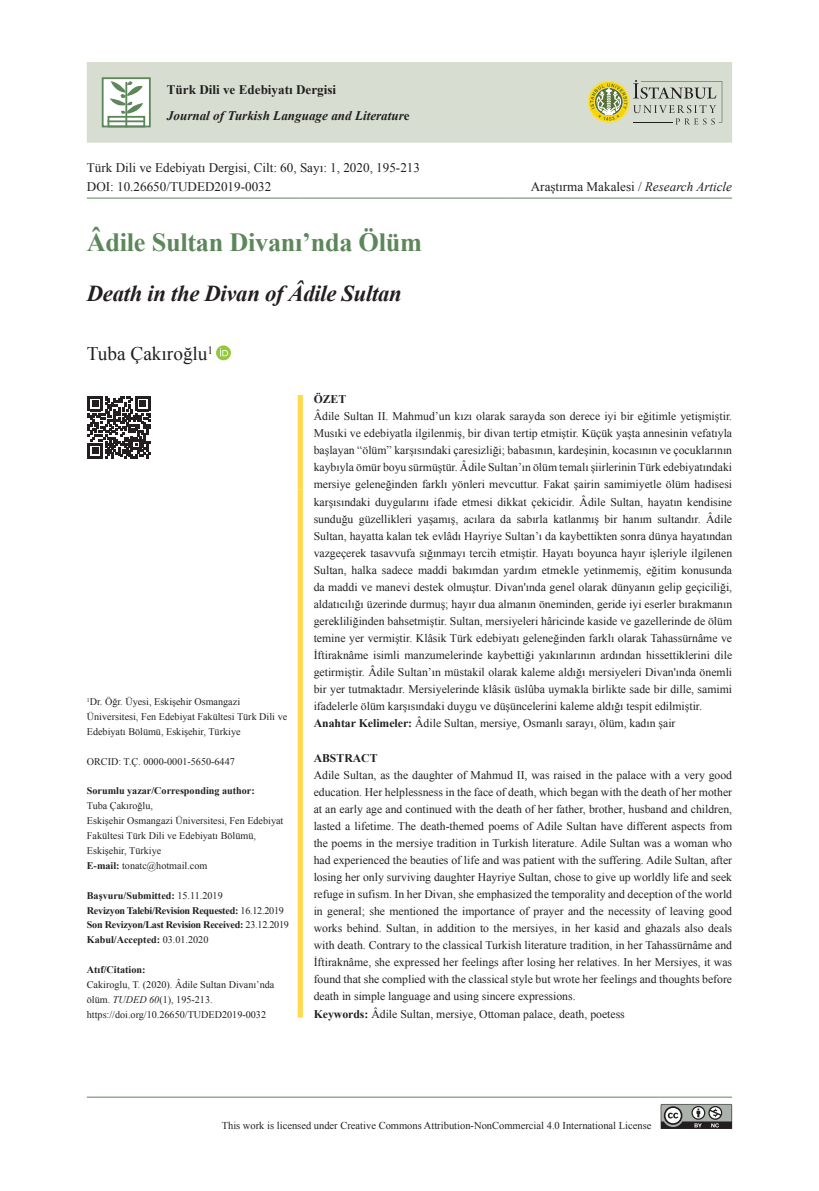
<style>
.page{position:relative;width:819px;height:1191px;background:#fff}
.page>*{position:absolute;margin:0;border:0;box-sizing:border-box;transform-origin:0 0}
.t1{font:700 26.25px "Times New Roman";letter-spacing:-.01em;color:#5d875a}
.t2{font:italic 700 22.75px "Times New Roman";letter-spacing:-.015em;color:#231f20}
.t3{font:19.25px "Times New Roman";color:#231f20}
.t4{font:13.12px/19.1px "Times New Roman";color:#231f20}
.t5{font:italic 700 13.12px/26.2px "Times New Roman";color:#231f20}
.t6{font:11.72px/17px "Times New Roman";color:#231f20}
.t7{font:700 11.72px "Times New Roman";color:#231f20}
.t8{font:10.5px "Times New Roman";color:#231f20}
.t9{font:10.15px/14.9px "Times New Roman";color:#231f20}
.t10{font:700 10.15px/14.9px "Times New Roman";letter-spacing:-.025em;color:#231f20}
.t11{font:700 10.15px "Times New Roman";color:#231f20}
.s1{font-style:normal}
.s2{font-style:italic}
.s3{font-weight:700}
.s4{font-weight:400}
</style>
<div class="page">
<div style="left:87px;top:62px;width:645px;height:81px;background:#d7ded1"></div>
<div style="left:297px;top:395px;width:6px;height:94px;background:#ffda4d"></div>
<div style="left:297px;top:489px;width:6px;height:528px;background:#ffda4d"></div>
<hr style="left:87px;top:198px;width:80px;height:1px;background:#5d875a">
<hr style="left:167px;top:198px;width:133px;height:1px;background:#5d875a">
<hr style="left:300px;top:198px;width:209px;height:1px;background:#5d875a">
<hr style="left:509px;top:198px;width:75px;height:1px;background:#5d875a">
<hr style="left:584px;top:198px;width:148px;height:1px;background:#5d875a">
<div style="left:102px;top:77px;width:49px;height:50px;background:#fff;border:2px solid #5d875a"></div>
<div style="left:107px;top:116px;width:38px;height:11px;border:2px solid #5d875a"></div>
<hr style="left:107px;top:120px;width:37px;height:2px;background:#5d875a">
<svg style="left:110px;top:81px;width:33px;height:33px"></svg>
<hr style="left:125px;top:82px;width:2px;height:45px;background:#5d875a">
<svg style="left:588px;top:80px;width:134px;height:45px;background:#c2c5a4"></svg>
<svg style="left:216px;top:345px;width:15px;height:15px"></svg>
<svg style="left:220px;top:348px;width:8px;height:8px"></svg>
<svg style="left:88px;top:396px;width:62px;height:62px"></svg>
<hr style="left:87px;top:1096px;width:645px;height:1px;background:#5d875a">
<svg style="left:660px;top:1104px;width:72px;height:25px;background:#818280"></svg>
<p class="t5" style="left:167px;top:76px;width:244px"><span class="s1">Türk Dili ve Edebiyatı Dergisi<br></span>Journal of Turkish Language and Literatur<span class="s1">e</span></p>
<p class="t4" style="left:87px;top:157px;width:334px">Türk Dili ve Edebiyatı Dergisi, Cilt: 60, Sayı: 1, 2020, 195-213<br>DOI: 10.26650/TUDED2019-0032</p>
<h1 class="t1" style="left:87px;top:224px;width:336px">Âdile Sultan Divanı’nda Ölüm</h1>
<h2 class="t2" style="left:87px;top:277px;width:316px">Death in the Divan of Âdile Sultan</h2>
<h3 class="t3" style="left:87px;top:341px;width:128px">Tuba Çakıroğlu<sup>1</sup></h3>
<p class="t4" style="left:531px;top:176px;width:203px">Araştırma Makalesi / <span class="s2">Research Article</span></p>
<p class="t9" style="left:87px;top:694px;width:202px"><sup>1</sup>Dr. Öğr. Üyesi, Eskişehir Osmangazi<br>Üniversitesi, Fen Edebiyat Fakültesi Türk Dili ve<br>Edebiyatı Bölümü, Eskişehir, Türkiye</p>
<p class="t9" style="left:87px;top:753px;width:149px">ORCID: T.Ç. 0000-0001-5650-6447</p>
<p class="t11" style="left:87px;top:784px;width:169px">Sorumlu yazar/Corresponding author:</p>
<p class="t9" style="left:87px;top:798px;width:198px">Tuba Çakıroğlu,<br>Eskişehir Osmangazi Üniversitesi, Fen Edebiyat<br>Fakültesi Türk Dili ve Edebiyatı Bölümü,<br>Eskişehir, Türkiye<br><span class="s3">E-mail:</span> tonatc@hotmail.com</p>
<p class="t10" style="left:87px;top:887px;width:204px">Başvuru/Submitted: <span class="s4">15.11.2019<br></span>Revizyon Talebi/Revision Requested: <span class="s4">16.12.2019<br></span>Son Revizyon/Last Revision Received: <span class="s4">23.12.2019<br></span>Kabul/Accepted: <span class="s4">03.01.2020</span></p>
<p class="t11" style="left:87px;top:962px;width:60px">Atıf/Citation:</p>
<p class="t9" style="left:87px;top:977px;width:189px">Cakiroglu, T. (2020). Âdile Sultan Divanı’nda ölüm. <span class="s2">TUDED 60</span>(1), 195-213. https://doi.org/10.26650/TUDED2019-0032</p>
<p class="t7" style="left:314px;top:391px;width:34px">ÖZET</p>
<p class="t6" style="left:314px;top:407px;width:420px">Âdile Sultan II. Mahmud’un kızı olarak sarayda son derece iyi bir eğitimle yetişmiştir.<br>Musıki ve edebiyatla ilgilenmiş, bir divan tertip etmiştir. Küçük yaşta annesinin vefatıyla başlayan “ölüm” karşısındaki çaresizliği; babasının, kardeşinin, kocasının ve çocuklarının kaybıyla ömür boyu sürmüştür. Âdile Sultan’ın ölüm temalı şiirlerinin Türk edebiyatındaki mersiye geleneğinden farklı yönleri mevcuttur. Fakat şairin samimiyetle ölüm hadisesi karşısındaki duygularını ifade etmesi dikkat çekicidir. Âdile Sultan, hayatın kendisine sunduğu güzellikleri yaşamış, acılara da sabırla katlanmış bir hanım sultandır. Âdile Sultan, hayatta kalan tek evlâdı Hayriye Sultan’ı da kaybettikten sonra dünya hayatından vazgeçerek tasavvufa sığınmayı tercih etmiştir. Hayatı boyunca hayır işleriyle ilgilenen Sultan, halka sadece maddi bakımdan yardım etmekle yetinmemiş, eğitim konusunda da maddi ve manevi destek olmuştur. Divan'ında genel olarak dünyanın gelip geçiciliği, aldatıcılığı üzerinde durmuş; hayır dua almanın öneminden, geride iyi eserler bırakmanın gerekliliğinden bahsetmiştir. Sultan, mersiyeleri hâricinde kaside ve gazellerinde de ölüm temine yer vermiştir. Klâsik Türk edebiyatı geleneğinden farklı olarak Tahassürnâme ve İftiraknâme isimli manzumelerinde kaybettiği yakınlarının ardından hissettiklerini dile getirmiştir. Âdile Sultan’ın müstakil olarak kaleme aldığı mersiyeleri Divan'ında önemli bir yer tutmaktadır. Mersiyelerinde klâsik üslûba uymakla birlikte sade bir dille, samimi ifadelerle ölüm karşısındaki duygu ve düşüncelerini kaleme aldığı tespit edilmiştir.<br><span class="s3">Anahtar Kelimeler:</span> Âdile Sultan, mersiye, Osmanlı sarayı, ölüm, kadın şair</p>
<p class="t7" style="left:314px;top:749px;width:65px">ABSTRACT</p>
<p class="t6" style="left:314px;top:766px;width:420px">Adile Sultan, as the daughter of Mahmud II, was raised in the palace with a very good education. Her helplessness in the face of death, which began with the death of her mother at an early age and continued with the death of her father, brother, husband and children, lasted a lifetime. The death-themed poems of Adile Sultan have different aspects from the poems in the mersiye tradition in Turkish literature. Adile Sultan was a woman who had experienced the beauties of life and was patient with the suffering. Adile Sultan, after losing her only surviving daughter Hayriye Sultan, chose to give up worldly life and seek refuge in sufism. In her Divan, she emphasized the temporality and deception of the world in general; she mentioned the importance of prayer and the necessity of leaving good works behind. Sultan, in addition to the mersiyes, in her kasid and ghazals also deals with death. Contrary to the classical Turkish literature tradition, in her Tahassürnâme and İftiraknâme, she expressed her feelings after losing her relatives. In her Mersiyes, it was found that she complied with the classical style but wrote her feelings and thoughts before death in simple language and using sincere expressions.<br><span class="s3">Keywords:</span> Âdile Sultan, mersiye, Ottoman palace, death, poetess</p>
<p class="t8" style="left:222px;top:1118px;width:431px">This work is licensed under Creative Commons Attribution-NonCommercial 4.0 International License</p>
</div>
